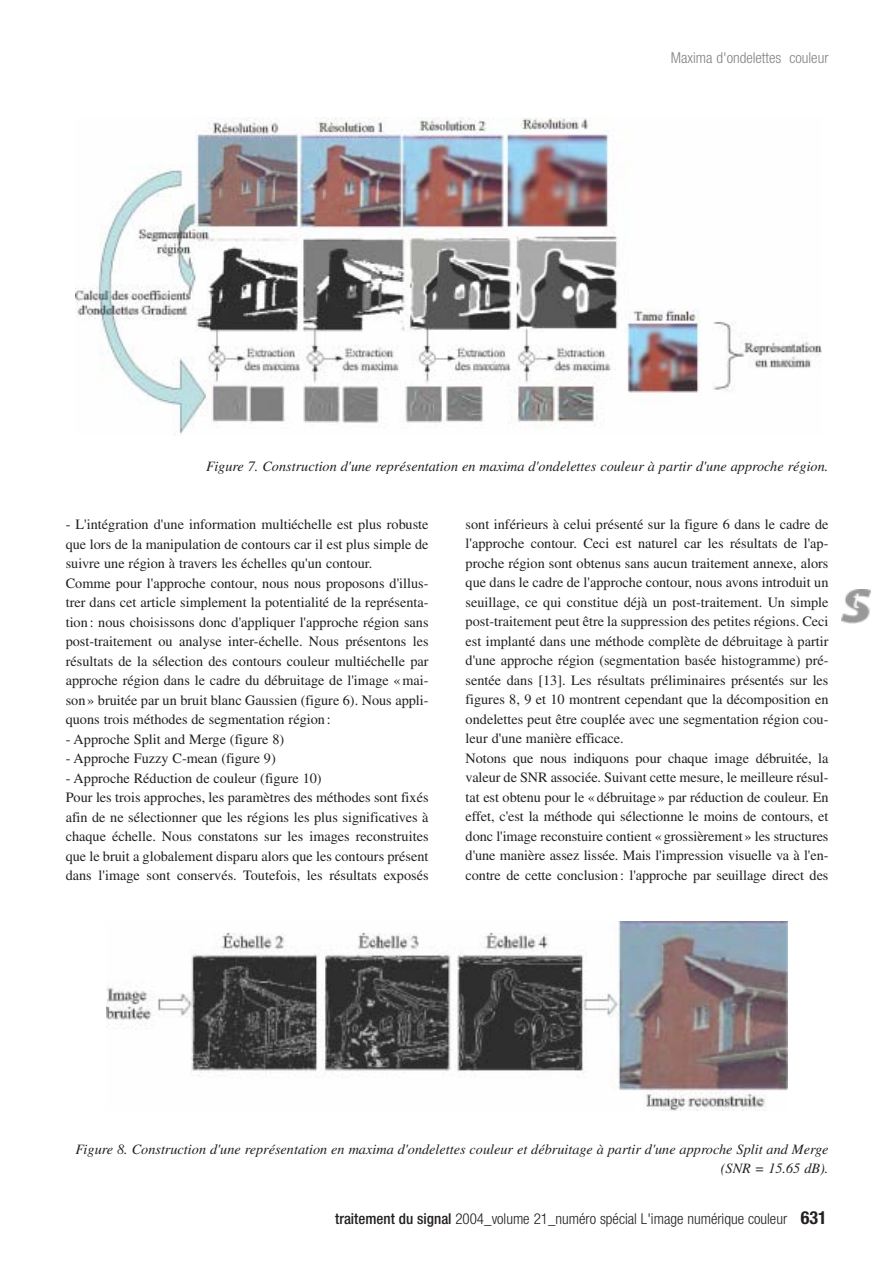
<style>
.page{position:relative;width:893px;height:1263px;background:#fff}
.page>*{position:absolute;margin:0;border:0;box-sizing:border-box;transform-origin:0 0}
.t1{font:300 condensed 15px "Helvetica Neue";color:#231f1f}
.t2{font:300 condensed 15px "Helvetica Neue";color:#808284}
.t3{font:14.25px/19.5px "Times";color:#231f1f}
.t4{font:italic 14.25px/19.5px "Times";color:#231f1f;text-align:right}
.s1{font-weight:500}
.s2{font-weight:700;font-size:18px}
</style>
<div class="page">
<img style="left:841px;top:589px;width:29px;height:35px">
<img style="left:75px;top:117px;width:746px;height:317px">
<img style="left:106px;top:922px;width:681px;height:189px">
<p class="t2" style="left:670px;top:53px;width:159px">Maxima d'ondelettes couleur</p>
<p class="t4" style="left:206px;top:457px;width:623px">Figure 7. Construction d'une représentation en maxima d'ondelettes couleur à partir d'une approche région.</p>
<p class="t3" style="left:66px;top:516px;width:364px">- L'intégration d'une information multiéchelle est plus robuste que lors de la manipulation de contours car il est plus simple de suivre une région à travers les échelles qu'un contour.<br>Comme pour l'approche contour, nous nous proposons d'illus&shy;trer dans cet article simplement la potentialité de la représenta&shy;tion : nous choisissons donc d'appliquer l'approche région sans post-traitement ou analyse inter-échelle. Nous présentons les résultats de la sélection des contours couleur multiéchelle par approche région dans le cadre du débruitage de l'image « mai&shy;son » bruitée par un bruit blanc Gaussien (figure 6). Nous appli&shy;quons trois méthodes de segmentation région :</p>
<p class="t3" style="left:66px;top:731px;width:220px">- Approche Split and Merge (figure 8)</p>
<p class="t3" style="left:66px;top:750px;width:212px">- Approche Fuzzy C-mean (figure 9)</p>
<p class="t3" style="left:66px;top:770px;width:364px">- Approche Réduction de couleur (figure 10)<br>Pour les trois approches, les paramètres des méthodes sont fixés afin de ne sélectionner que les régions les plus significatives à chaque échelle. Nous constatons sur les images reconstruites que le bruit a globalement disparu alors que les contours présent dans l'image sont conservés. Toutefois, les résultats exposés</p>
<p class="t3" style="left:465px;top:516px;width:364px">sont inférieurs à celui présenté sur la figure 6 dans le cadre de l'approche contour. Ceci est naturel car les résultats de l'ap&shy;proche région sont obtenus sans aucun traitement annexe, alors que dans le cadre de l'approche contour, nous avons introduit un seuillage, ce qui constitue déjà un post-traitement. Un simple post-traitement peut être la suppression des petites régions. Ceci est implanté dans une méthode complète de débruitage à partir d'une approche région (segmentation basée histogramme) pré&shy;sentée dans [13]. Les résultats préliminaires présentés sur les figures 8, 9 et 10 montrent cependant que la décomposition en ondelettes peut être couplée avec une segmentation région cou&shy;leur d'une manière efficace.<br>Notons que nous indiquons pour chaque image débruitée, la valeur de SNR associée. Suivant cette mesure, le meilleure résul&shy;tat est obtenu pour le «débruitage» par réduction de couleur. En effet, c'est la méthode qui sélectionne le moins de contours, et donc l'image reconstuire contient «grossièrement» les structures d'une manière assez lissée. Mais l'impression visuelle va à l'en&shy;contre de cette conclusion: l'approche par seuillage direct des</p>
<p class="t4" style="left:76px;top:1140px;width:754px">Figure 8. Construction d'une représentation en maxima d'ondelettes couleur et débruitage à partir d'une approche Split and Merge (SNR = 15.65 dB).</p>
<p class="t1" style="left:335px;top:1214px;width:493px"><span class="s1">traitement du signal</span> 2004_volume 21_numéro spécial L'image numérique couleur <span class="s2">631</span></p>
</div>
